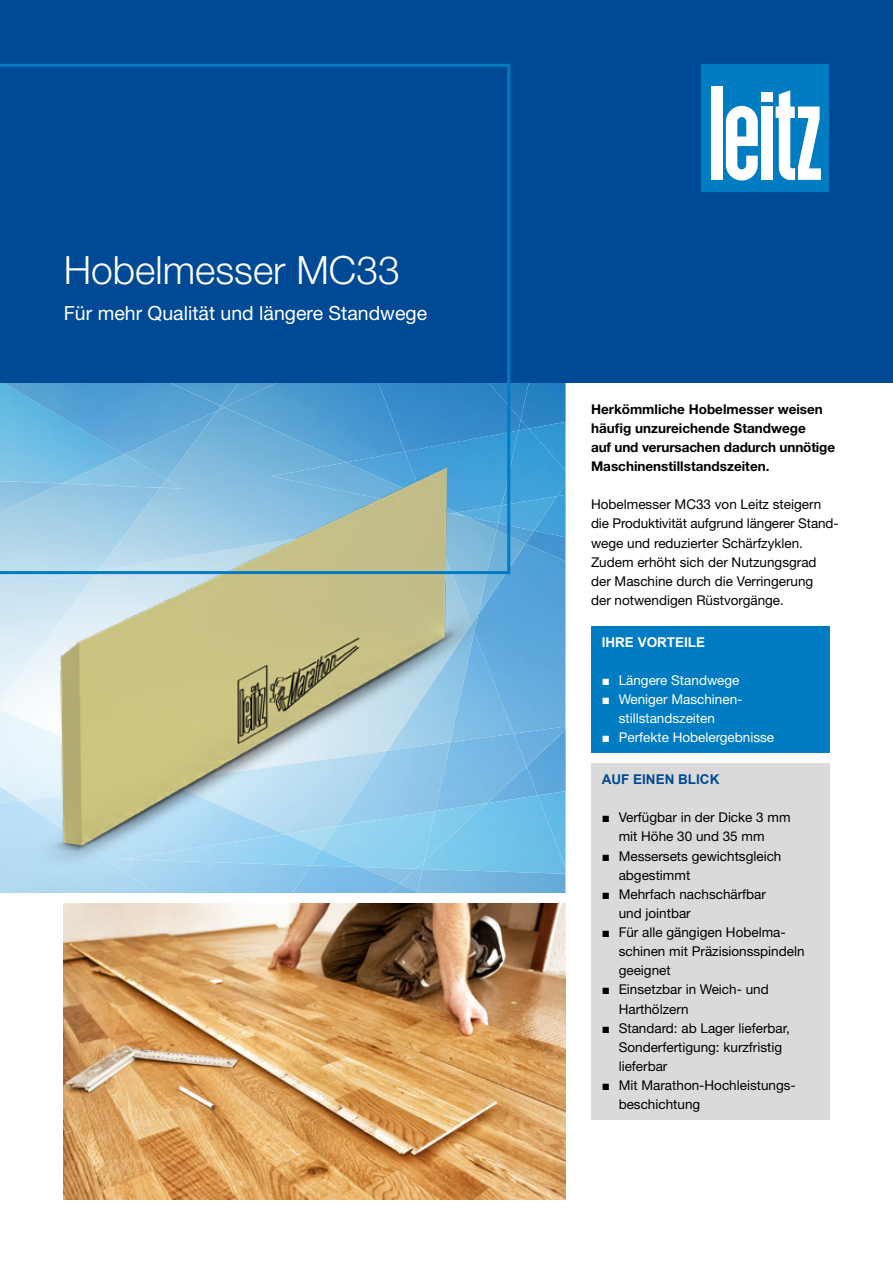
<style>
.page{position:relative;width:893px;height:1263px;background:#fff}
.page>*{position:absolute;margin:0;border:0;box-sizing:border-box;transform-origin:0 0}
.t1{font:300 39px "Helvetica Neue LT Pro";color:#fff}
.t2{font:19.5px "Helvetica Neue LT Pro";color:#fff}
.t3{font:13.5px/19.2px "Helvetica Neue LT Pro";color:#000}
.t4{font:700 13.5px/19.2px "Helvetica Neue LT Pro";color:#000}
.t5{font:13.5px/19.2px "Helvetica Neue LT Pro";color:#fff}
.t6{font:700 13.5px "Arial";color:#004994}
.t7{font:700 13.5px "Arial";color:#fff}
.s1{font-family:"Arial"}
</style>
<div class="page">
<img style="left:510px;top:383px;width:11px;height:8px">
<img style="left:521px;top:383px;width:45px;height:8px">
<div style="left:0;top:0;width:893px;height:383px;background:#004994"></div>
<div style="left:702px;top:64px;width:127px;height:127px;background:#007cc2"></div>
<div style="left:761px;top:92px;width:11px;height:9px;background:#fff"></div>
<div style="left:761px;top:107px;width:11px;height:73px;background:#fff"></div>
<div style="left:711px;top:86px;width:12px;height:94px;background:#fff"></div>
<svg style="left:726px;top:106px;width:32px;height:74px"></svg>
<svg style="left:776px;top:90px;width:45px;height:90px"></svg>
<img style="left:0;top:391px;width:566px;height:502px">
<svg style="left:0;top:64px;width:510px;height:510px"></svg>
<img style="left:64px;top:904px;width:502px;height:295px">
<div style="left:591px;top:626px;width:238px;height:127px;background:#007cc2"></div>
<div style="left:591px;top:763px;width:238px;height:357px;background:#dadada"></div>
<h1 class="t1" style="left:64px;top:246px;width:337px">Hobelmesser MC33</h1>
<h2 class="t2" style="left:64px;top:302px;width:365px">Für mehr Qualität und längere Standwege</h2>
<p class="t4" style="left:591px;top:399px;width:246px">Herkömmliche Hobelmesser weisen häufig unzureichende Standwege<br>auf und verursachen dadurch unnötige Maschinenstillstandszeiten.</p>
<p class="t3" style="left:591px;top:495px;width:249px">Hobelmesser MC33 von Leitz steigern die Produktivität aufgrund längerer Stand‑ wege und reduzierter Schärfzyklen.<br>Zudem erhöht sich der Nutzungsgrad der Maschine durch die Verringerung<br>der notwendigen Rüstvorgänge.</p>
<p class="t7" style="left:602px;top:633px;width:105px">IHRE VORTEILE</p>
<p class="t5" style="left:602px;top:670px;width:139px"><span class="s1">■</span> Längere Standwege</p>
<p class="t5" style="left:619px;top:689px;width:125px;text-indent:-17px"><span class="s1">■</span> Weniger Maschinen‑ stillstandszeiten</p>
<p class="t5" style="left:602px;top:728px;width:174px"><span class="s1">■</span> Perfekte Hobelergebnisse</p>
<p class="t6" style="left:602px;top:770px;width:119px">AUF EINEN BLICK</p>
<p class="t3" style="left:619px;top:808px;width:173px;text-indent:-17px"><span class="s1">■</span> Verfügbar in der Dicke 3 mm mit Höhe 30 und 35 mm</p>
<p class="t3" style="left:619px;top:846px;width:164px;text-indent:-17px"><span class="s1">■</span> Messersets gewichtsgleich abgestimmt</p>
<p class="t3" style="left:619px;top:884px;width:149px;text-indent:-17px"><span class="s1">■</span> Mehrfach nachschärfbar und jointbar</p>
<p class="t3" style="left:619px;top:922px;width:187px;text-indent:-17px"><span class="s1">■</span> Für alle gängigen Hobelma‑ schinen mit Präzisionsspindeln geeignet</p>
<p class="t3" style="left:619px;top:980px;width:151px;text-indent:-17px"><span class="s1">■</span> Einsetzbar in Weich- und<br>Harthölzern</p>
<p class="t3" style="left:619px;top:1018px;width:173px;text-indent:-17px"><span class="s1">■</span> Standard: ab Lager lieferbar,<br>Sonderfertigung: kurzfristig lieferbar</p>
<p class="t3" style="left:619px;top:1075px;width:179px;text-indent:-17px"><span class="s1">■</span> Mit Marathon-Hochleistungs‑ beschichtung</p>
</div>
